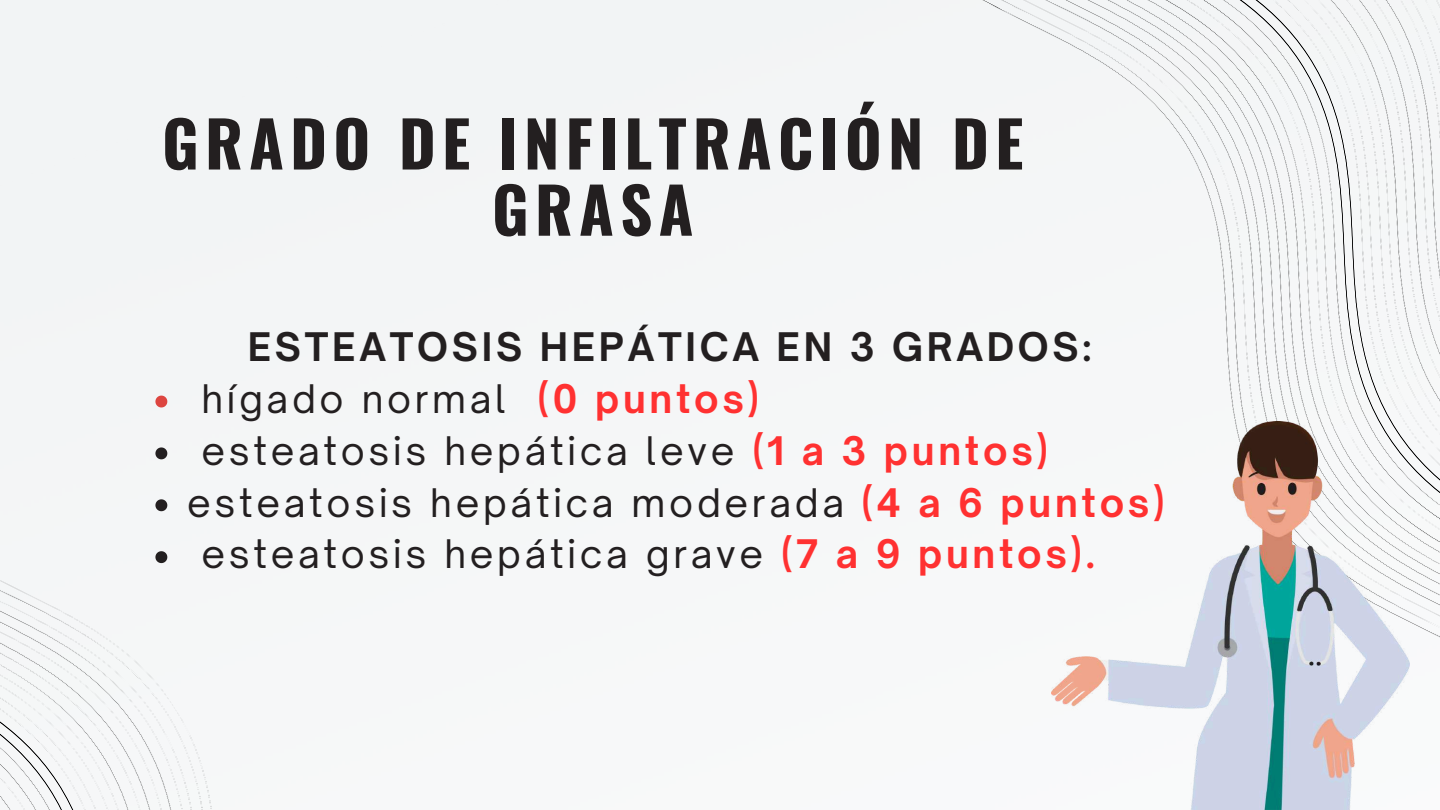
<style>
.page{position:relative;width:1440px;height:810px;background:#fff}
.page>*{position:absolute;margin:0;border:0;box-sizing:border-box;transform-origin:0 0}
.t1{font:700 63.1px/66.2px "Oswald";letter-spacing:.1em;color:#231f20;text-align:center}
.t2{font:37.7px "Open Sauce One";letter-spacing:.1em;color:#231f20}
.t3{font:700 37.7px "Open Sauce One";letter-spacing:.1em;color:#231f20}
.s1{font-weight:700;color:#ff3131}
</style>
<div class="page">
<div style="left:928px;top:0;width:512px;height:799px;background:#f5f7f7"></div>
<div style="left:0;top:485px;width:565px;height:325px;background:#f5f7f8"></div>
<img style="left:1052px;top:421px;width:358px;height:389px">
<svg style="left:155px;top:396px;width:12px;height:11px"></svg>
<svg style="left:155px;top:447px;width:12px;height:12px"></svg>
<svg style="left:155px;top:499px;width:12px;height:12px"></svg>
<svg style="left:155px;top:551px;width:12px;height:12px"></svg>
<h1 class="t1" style="left:162px;top:108px;width:863px">GRADO DE INFILTRACIÓN DE<br>GRASA</h1>
<p class="t3" style="left:248px;top:323px;width:845px">ESTEATOSIS HEPÁTICA EN 3 GRADOS:</p>
<p class="t2" style="left:201px;top:375px;width:559px">hígado normal <span class="s1">(0 puntos)</span></p>
<p class="t2" style="left:201px;top:427px;width:848px">esteatosis hepática leve <span class="s1">(1 a 3 puntos)</span></p>
<p class="t2" style="left:187px;top:479px;width:979px">esteatosis hepática moderada <span class="s1">(4 a 6 puntos)</span></p>
<p class="t2" style="left:201px;top:531px;width:895px">esteatosis hepática grave <span class="s1">(7 a 9 puntos).</span></p>
</div>
